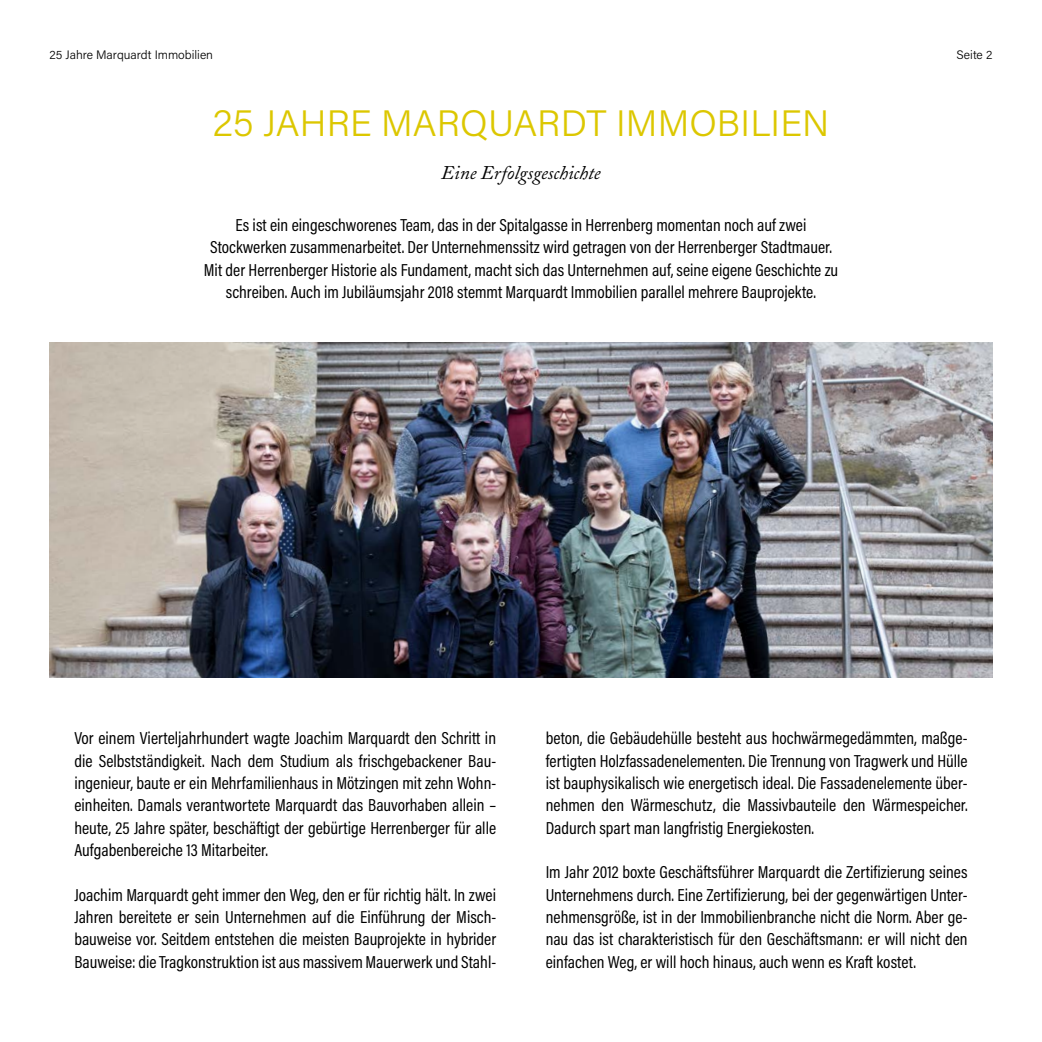
<style>
.page{position:relative;width:1042px;height:1042px;background:#fff}
.page>*{position:absolute;margin:0;border:0;box-sizing:border-box;transform-origin:0 0}
.t1{font:300 36.75px "Acumin Pro";color:#dcc700}
.t2{font:italic 19.25px "Adobe Caslon";color:#000}
.t3{font:17.5px/22.4px "Acumin Pro Cond";color:#000;text-align:justify}
.t4{font:300 12.25px "Acumin Pro";color:#000}
</style>
<div class="page">
<img style="left:50px;top:342px;width:942px;height:335px">
<p class="t4" style="left:50px;top:46px;width:165px">25 Jahre Marquardt Immobilien</p>
<p class="t4" style="left:956px;top:46px;width:37px">Seite 2</p>
<h1 class="t1" style="left:213px;top:98px;width:618px">25 JAHRE MARQUARDT IMMOBILIEN</h1>
<p class="t2" style="left:441px;top:162px;width:161px">Eine Erfolgsgeschichte</p>
<p class="t3" style="left:204px;top:213px;width:636px;text-align:center">Es ist ein eingeschworenes Team, das in der Spitalgasse in Herrenberg momentan noch auf zwei Stockwerken zusammenarbeitet. Der Unternehmenssitz wird getragen von der Herrenberger Stadtmauer.<br>Mit der Herrenberger Historie als Fundament, macht sich das Unternehmen auf, seine eigene Geschichte zu schreiben. Auch im Jubiläumsjahr 2018 stemmt Marquardt Immobilien parallel mehrere Bauprojekte.</p>
<p class="t3" style="left:74px;top:727px;width:423px">Vor einem Vierteljahrhundert wagte Joachim Marquardt den Schritt in die Selbstständigkeit. Nach dem Studium als frischgebackener Bau&shy;ingenieur, baute er ein Mehrfamilienhaus in Mötzingen mit zehn Wohn&shy;einheiten. Damals verantwortete Marquardt das Bauvorhaben allein – heute, 25 Jahre später, beschäftigt der gebürtige Herrenberger für alle Aufgabenbereiche 13 Mitarbeiter.</p>
<p class="t3" style="left:74px;top:883px;width:423px">Joachim Marquardt geht immer den Weg, den er für richtig hält. In zwei Jahren bereitete er sein Unternehmen auf die Einführung der Misch&shy;bauweise vor. Seitdem entstehen die meisten Bauprojekte in hybrider Bauweise: die Tragkonstruktion ist aus massivem Mauerwerk und Stahl-</p>
<p class="t3" style="left:546px;top:727px;width:423px">beton, die Gebäudehülle besteht aus hochwärmegedämmten, maßge&shy;fertigten Holzfassadenelementen. Die Trennung von Tragwerk und Hülle ist bauphysikalisch wie energetisch ideal. Die Fassadenelemente über&shy;nehmen den Wärmeschutz, die Massivbauteile den Wärmespeicher.<br>Dadurch spart man langfristig Energiekosten.</p>
<p class="t3" style="left:546px;top:861px;width:423px">Im Jahr 2012 boxte Geschäftsführer Marquardt die Zertifizierung seines Unternehmens durch. Eine Zertifizierung, bei der gegenwärtigen Unter&shy;nehmensgröße, ist in der Immobilienbranche nicht die Norm. Aber ge&shy;nau das ist charakteristisch für den Geschäftsmann: er will nicht den einfachen Weg, er will hoch hinaus, auch wenn es Kraft kostet.</p>
</div>
